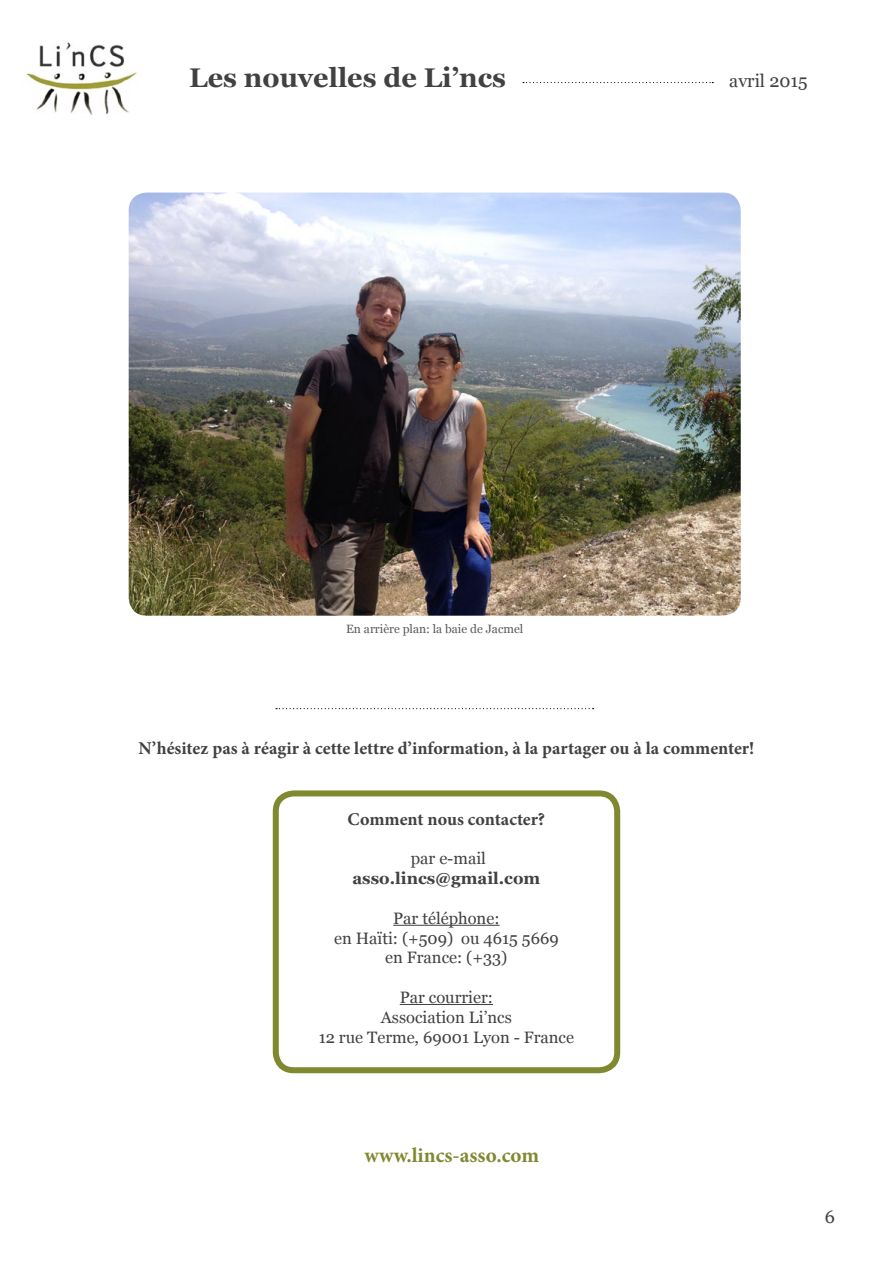
<style>
.page{position:relative;width:893px;height:1263px;background:#fff}
.page>*{position:absolute;margin:0;border:0;box-sizing:border-box;transform-origin:0 0}
.t1{font:700 27px "Georgia";color:#414042}
.t2{font:700 21px "Minion Pro";color:#808930}
.t3{font:700 18px "Minion Pro";color:#414042}
.t4{font:18px "Georgia";color:#414042}
.t5{font:16.5px/19.8px "Georgia";color:#414042;text-align:center}
.t6{font:700 16.5px "Georgia";color:#414042}
.t7{font:12px "Georgia";color:#58595b}
</style>
<div class="page">
<img style="left:26px;top:42px;width:111px;height:73px">
<svg style="left:523px;top:82px;width:190px;height:1px"></svg>
<hr style="left:393px;top:925px;width:106px;height:1px;background:#414042">
<hr style="left:400px;top:1004px;width:93px;height:1px;background:#414042">
<div style="left:273px;top:790px;width:347px;height:283px;border:6px solid #808930;border-radius:18px"></div>
<img style="left:129px;top:193px;width:612px;height:423px">
<svg style="left:276px;top:708px;width:318px;height:1px"></svg>
<h1 class="t1" style="left:189px;top:61px;width:318px">Les nouvelles de Li’ncs</h1>
<p class="t4" style="left:729px;top:70px;width:80px">avril 2015</p>
<p class="t7" style="left:346px;top:622px;width:179px">En arrière plan: la baie de Jacmel</p>
<p class="t3" style="left:139px;top:736px;width:617px">N’hésitez pas à réagir à cette lettre d’information, à la partager ou à la commenter!</p>
<p class="t3" style="left:348px;top:806px;width:199px">Comment nous contacter?</p>
<p class="t5" style="left:411px;top:849px;width:77px">par e-mail</p>
<p class="t6" style="left:352px;top:868px;width:189px">asso.lincs@gmail.com</p>
<p class="t5" style="left:334px;top:908px;width:226px">Par téléphone:<br>en Haïti: (+509) ou 4615 5669 en France: (+33)</p>
<p class="t5" style="left:319px;top:988px;width:257px">Par courrier:<br>Association Li’ncs<br>12 rue Terme, 69001 Lyon - France</p>
<p class="t2" style="left:365px;top:1140px;width:176px">www.lincs-asso.com</p>
<p class="t4" style="left:825px;top:1205px;width:12px">6</p>
</div>
